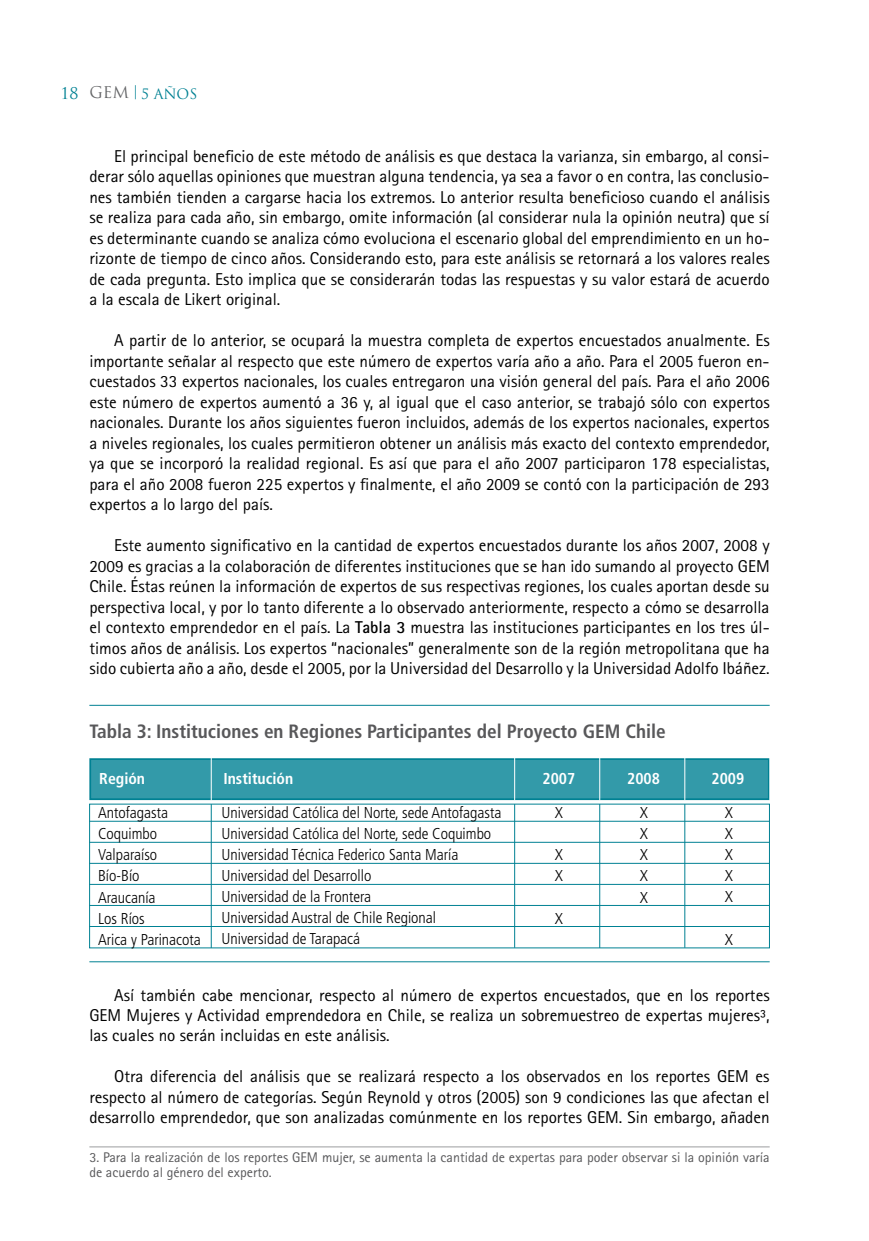
<style>
.page{position:relative;width:869px;height:1241px;background:#fff}
.page>*{position:absolute;margin:0;border:0;box-sizing:border-box;transform-origin:0 0}
.t1{font:700 condensed 19.25px "Frutiger";color:#58585a}
.t2{font:17.15px/20.5px "Rotis Sans Serif";color:#000;text-align:justify}
.t3{font:300 condensed 15.75px/21px "Frutiger";color:#000}
.t4{font:700 condensed 15.75px "Frutiger";color:#fff}
.t5{font:14px/15.8px "Rotis Sans Serif";color:#58585a}
.t6{font:14px "Trajan Pro";color:#008193}
.s1{font-size:15.75px}
.s2{font-size:15.75px;color:#646567}
.s3{font-weight:700}
</style>
<div class="page">
<svg style="left:135px;top:85px;width:1px;height:14px"></svg>
<div style="left:89px;top:758px;width:680px;height:42px;background:#339aa9;border:2px solid #008193"></div>
<hr style="left:211px;top:745px;width:1px;height:55px;background:#fff">
<hr style="left:211px;top:804px;width:1px;height:143px;background:#008193">
<hr style="left:514px;top:745px;width:1px;height:55px;background:#fff">
<hr style="left:684px;top:745px;width:1px;height:55px;background:#fff">
<hr style="left:89px;top:820px;width:680px;height:1px;background:#008193">
<hr style="left:89px;top:862px;width:680px;height:1px;background:#008193">
<hr style="left:89px;top:841px;width:680px;height:1px;background:#008193">
<hr style="left:89px;top:905px;width:680px;height:1px;background:#008193">
<hr style="left:89px;top:884px;width:680px;height:1px;background:#008193">
<hr style="left:599px;top:745px;width:1px;height:55px;background:#fff">
<hr style="left:514px;top:804px;width:1px;height:143px;background:#008193">
<hr style="left:684px;top:804px;width:1px;height:143px;background:#008193">
<hr style="left:599px;top:804px;width:1px;height:143px;background:#008193">
<hr style="left:89px;top:926px;width:680px;height:1px;background:#008193">
<hr style="left:89px;top:1146px;width:680px;height:1px;background:#9c9e9f">
<hr style="left:89px;top:704px;width:680px;height:1px;background:#008193">
<hr style="left:89px;top:961px;width:680px;height:1px;background:#008193">
<p class="t6" style="left:60px;top:85px;width:138px"><span class="s1">18</span> <span class="s2">gem</span> 5 AÑOS</p>
<p class="t2" style="left:89px;top:146px;width:681px;text-indent:25px">El principal beneficio de este método de análisis es que destaca la varianza, sin embargo, al consi&shy;derar sólo aquellas opiniones que muestran alguna tendencia, ya sea a favor o en contra, las conclusio&shy;nes también tienden a cargarse hacia los extremos. Lo anterior resulta beneficioso cuando el análisis se realiza para cada año, sin embargo, omite información (al considerar nula la opinión neutra) que sí es determinante cuando se analiza cómo evoluciona el escenario global del emprendimiento en un ho&shy;rizonte de tiempo de cinco años. Considerando esto, para este análisis se retornará a los valores reales de cada pregunta. Esto implica que se considerarán todas las respuestas y su valor estará de acuerdo a la escala de Likert original.</p>
<p class="t2" style="left:89px;top:330px;width:681px;text-indent:25px">A partir de lo anterior, se ocupará la muestra completa de expertos encuestados anualmente. Es importante señalar al respecto que este número de expertos varía año a año. Para el 2005 fueron en&shy;cuestados 33 expertos nacionales, los cuales entregaron una visión general del país. Para el año 2006 este número de expertos aumentó a 36 y, al igual que el caso anterior, se trabajó sólo con expertos nacionales. Durante los años siguientes fueron incluidos, además de los expertos nacionales, expertos a niveles regionales, los cuales permitieron obtener un análisis más exacto del contexto emprendedor, ya que se incorporó la realidad regional. Es así que para el año 2007 participaron 178 especialistas, para el año 2008 fueron 225 expertos y finalmente, el año 2009 se contó con la participación de 293 expertos a lo largo del país.</p>
<p class="t2" style="left:89px;top:535px;width:681px;text-indent:25px">Este aumento significativo en la cantidad de expertos encuestados durante los años 2007, 2008 y 2009 es gracias a la colaboración de diferentes instituciones que se han ido sumando al proyecto GEM Chile. Éstas reúnen la información de expertos de sus respectivas regiones, los cuales aportan desde su perspectiva local, y por lo tanto diferente a lo observado anteriormente, respecto a cómo se desarrolla el contexto emprendedor en el país. La <span class="s3">Tabla 3</span> muestra las instituciones participantes en los tres úl&shy;timos años de análisis. Los expertos “nacionales” generalmente son de la región metropolitana que ha sido cubierta año a año, desde el 2005, por la Universidad del Desarrollo y la Universidad Adolfo Ibáñez.</p>
<p class="t1" style="left:89px;top:720px;width:577px">Tabla 3: Instituciones en Regiones Participantes del Proyecto GEM Chile</p>
<p class="t4" style="left:223px;top:768px;width:71px">Institución</p>
<p class="t4" style="left:542px;top:768px;width:34px">2007</p>
<p class="t3" style="left:98px;top:802px;width:104px">Antofagasta<br>Coquimbo<br>Valparaíso<br>Bío-Bío<br>Araucanía<br>Los Ríos<br>Arica y Parinacota</p>
<p class="t3" style="left:554px;top:802px;width:10px">X</p>
<p class="t4" style="left:99px;top:768px;width:47px">Región</p>
<p class="t4" style="left:627px;top:768px;width:34px">2008</p>
<p class="t4" style="left:711px;top:768px;width:34px">2009</p>
<p class="t3" style="left:639px;top:802px;width:10px;text-align:justify">X X X X X</p>
<p class="t3" style="left:724px;top:802px;width:10px;text-align:justify">X X X X X</p>
<p class="t3" style="left:724px;top:928px;width:10px">X</p>
<p class="t3" style="left:221px;top:802px;width:281px">Universidad Católica del Norte, sede Antofagasta Universidad Católica del Norte, sede Coquimbo Universidad Técnica Federico Santa María Universidad del Desarrollo<br>Universidad de la Frontera<br>Universidad Austral de Chile Regional Universidad de Tarapacá</p>
<p class="t3" style="left:554px;top:844px;width:10px">X<br>X</p>
<p class="t3" style="left:554px;top:907px;width:10px">X</p>
<p class="t2" style="left:89px;top:984px;width:681px;text-indent:25px">Así también cabe mencionar, respecto al número de expertos encuestados, que en los reportes GEM Mujeres y Actividad emprendedora en Chile, se realiza un sobremuestreo de expertas mujeres³, las cuales no serán incluidas en este análisis.</p>
<p class="t2" style="left:89px;top:1066px;width:681px;text-indent:25px">Otra diferencia del análisis que se realizará respecto a los observados en los reportes GEM es respecto al número de categorías. Según Reynold y otros (2005) son 9 condiciones las que afectan el desarrollo emprendedor, que son analizadas comúnmente en los reportes GEM. Sin embargo, añaden</p>
<p class="t5" style="left:89px;top:1148px;width:681px">3. Para la realización de los reportes GEM mujer, se aumenta la cantidad de expertas para poder observar si la opinión varía de acuerdo al género del experto.</p>
</div>
